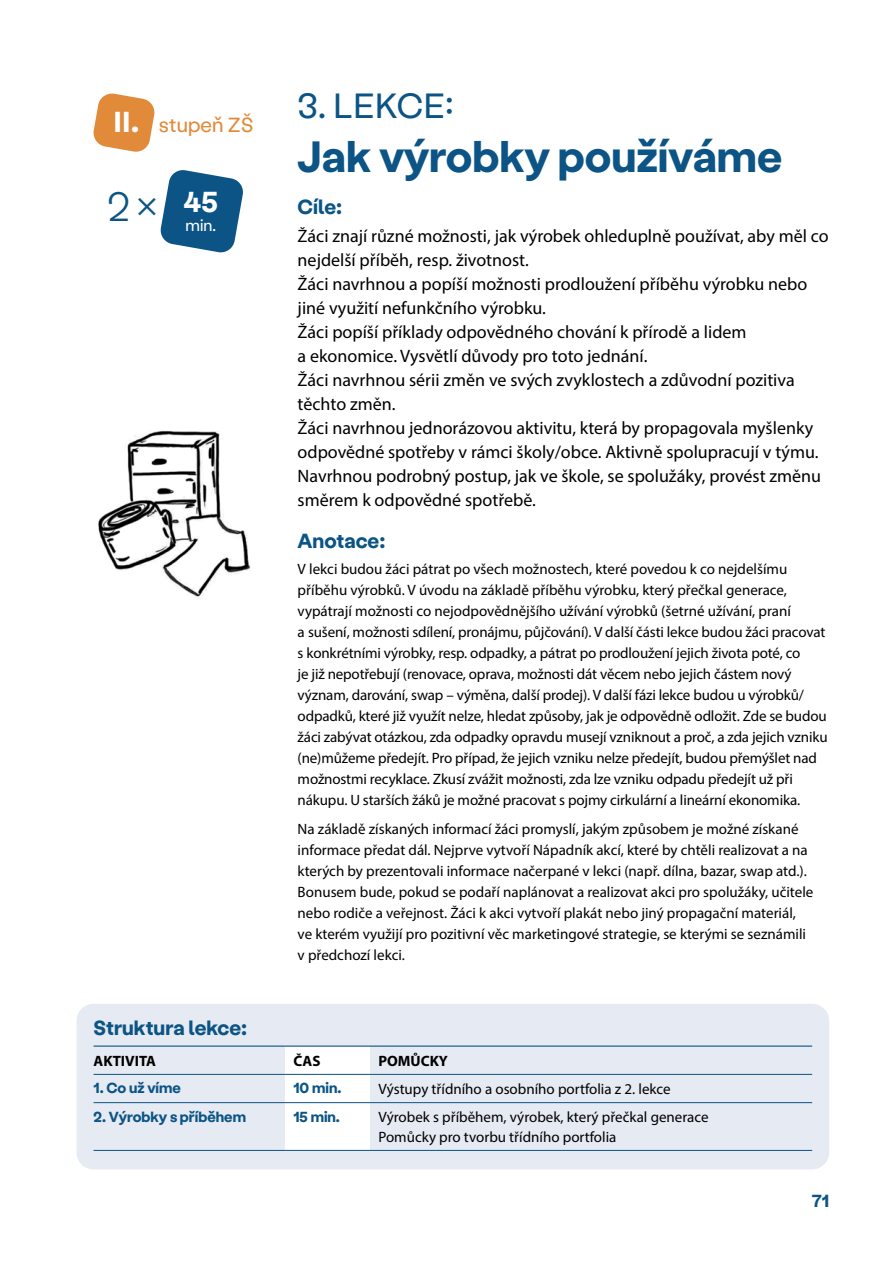
<style>
.page{position:relative;width:893px;height:1263px;background:#fff}
.page>*{position:absolute;margin:0;border:0;box-sizing:border-box;transform-origin:0 0}
.t1{font:700 45px "Stabil Grotesk";color:#0b5485}
.t2{font:300 42px "Stabil Grotesk";color:#0b5485}
.t3{font:36px "Stabil Grotesk";color:#0b5485}
.t4{font:700 29.7px "Stabil Grotesk";color:#fff}
.t5{font:700 21px "Stabil Grotesk";color:#0b5485}
.t6{font:21px "Stabil Grotesk";color:#e18a3a}
.t7{font:18px/24px "Myriad Pro";color:#000}
.t8{font:700 18px "Stabil Grotesk";color:#0b5485}
.t9{font:16.5px "Stabil Grotesk";color:#fff}
.t10{font:15px/21px "Myriad Pro";letter-spacing:-.005em;color:#000}
.t11{font:700 15px "Stabil Grotesk";color:#0b5485}
.t12{font:700 15px "Myriad Pro";color:#000}
.s1{font-weight:700;font-size:29.7px;color:#fff}
</style>
<div class="page">
<div style="left:77px;top:1004px;width:752px;height:165px;background:#e6eaf3;border-radius:17px"></div>
<div style="left:285px;top:1047px;width:85px;height:102px;background:#fff"></div>
<hr style="left:94px;top:1074px;width:191px;height:1px;background:#0b5485">
<hr style="left:370px;top:1074px;width:442px;height:1px;background:#0b5485">
<hr style="left:94px;top:1102px;width:191px;height:1px;background:#0b5485">
<hr style="left:370px;top:1102px;width:442px;height:1px;background:#0b5485">
<hr style="left:94px;top:1150px;width:191px;height:1px;background:#0b5485">
<hr style="left:370px;top:1150px;width:442px;height:1px;background:#0b5485">
<hr style="left:285px;top:1074px;width:85px;height:1px;background:#0b5485">
<hr style="left:285px;top:1102px;width:85px;height:1px;background:#0b5485">
<hr style="left:285px;top:1150px;width:85px;height:1px;background:#0b5485">
<hr style="left:94px;top:1045px;width:191px;height:2px;background:#0b5485">
<hr style="left:285px;top:1045px;width:85px;height:2px;background:#0b5485">
<hr style="left:370px;top:1045px;width:442px;height:2px;background:#0b5485">
<svg style="left:160px;top:170px;width:83px;height:83px"></svg>
<svg style="left:93px;top:93px;width:62px;height:59px"></svg>
<img style="left:98px;top:431px;width:153px;height:168px">
<h3 class="t6" style="left:113px;top:109px;width:142px"><span class="s1">II.</span> stupeň ZŠ</h3>
<h2 class="t2" style="left:107px;top:176px;width:53px">2 ×</h2>
<h3 class="t4" style="left:184px;top:179px;width:36px">45</h3>
<p class="t9" style="left:186px;top:213px;width:32px">min.</p>
<h3 class="t3" style="left:298px;top:79px;width:158px">3. LEKCE:</h3>
<h1 class="t1" style="left:298px;top:122px;width:486px">Jak výrobky používáme</h1>
<h3 class="t5" style="left:298px;top:190px;width:46px">Cíle:</h3>
<p class="t7" style="left:298px;top:224px;width:532px">Žáci znají různé možnosti, jak výrobek ohleduplně používat, aby měl co nejdelší příběh, resp. životnost.<br>Žáci navrhnou a popíší možnosti prodloužení příběhu výrobku nebo jiné využití nefunkčního výrobku.<br>Žáci popíší příklady odpovědného chování k přírodě a lidem<br>a ekonomice. Vysvětlí důvody pro toto jednání.<br>Žáci navrhnou sérii změn ve svých zvyklostech a zdůvodní pozitiva těchto změn.<br>Žáci navrhnou jednorázovou aktivitu, která by propagovala myšlenky odpovědné spotřeby v rámci školy/obce. Aktivně spolupracují v týmu.<br>Navrhnou podrobný postup, jak ve škole, se spolužáky, provést změnu směrem k odpovědné spotřebě.</p>
<h3 class="t5" style="left:298px;top:525px;width:89px">Anotace:</h3>
<p class="t10" style="left:298px;top:558px;width:531px">V lekci budou žáci pátrat po všech možnostech, které povedou k co nejdelšímu příběhu výrobků. V úvodu na základě příběhu výrobku, který přečkal generace, vypátrají možnosti co nejodpovědnějšího užívání výrobků (šetrné užívání, praní<br>a sušení, možnosti sdílení, pronájmu, půjčování). V další části lekce budou žáci pracovat s konkrétními výrobky, resp. odpadky, a pátrat po prodloužení jejich života poté, co<br>je již nepotřebují (renovace, oprava, možnosti dát věcem nebo jejich částem nový význam, darování, swap – výměna, další prodej). V další fázi lekce budou u výrobků/ odpadků, které již využít nelze, hledat způsoby, jak je odpovědně odložit. Zde se budou žáci zabývat otázkou, zda odpadky opravdu musejí vzniknout a proč, a zda jejich vzniku (ne)můžeme předejít. Pro případ, že jejich vzniku nelze předejít, budou přemýšlet nad možnostmi recyklace. Zkusí zvážit možnosti, zda lze vzniku odpadu předejít už při nákupu. U starších žáků je možné pracovat s pojmy cirkulární a lineární ekonomika.</p>
<p class="t10" style="left:298px;top:818px;width:517px">Na základě získaných informací žáci promyslí, jakým způsobem je možné získané informace předat dál. Nejprve vytvoří Nápadník akcí, které by chtěli realizovat a na kterých by prezentovali informace načerpané v lekci (např. dílna, bazar, swap atd.).<br>Bonusem bude, pokud se podaří naplánovat a realizovat akci pro spolužáky, učitele nebo rodiče a veřejnost. Žáci k akci vytvoří plakát nebo jiný propagační materiál, ve kterém využijí pro pozitivní věc marketingové strategie, se kterými se seznámili v předchozí lekci.</p>
<h3 class="t5" style="left:94px;top:1012px;width:155px">Struktura lekce:</h3>
<p class="t12" style="left:94px;top:1051px;width:64px">AKTIVITA</p>
<p class="t12" style="left:293px;top:1051px;width:29px">ČAS</p>
<p class="t12" style="left:378px;top:1051px;width:71px">POMŮCKY</p>
<p class="t11" style="left:94px;top:1076px;width:89px">1. Co už víme</p>
<p class="t11" style="left:293px;top:1076px;width:50px">10 min.</p>
<p class="t10" style="left:378px;top:1078px;width:294px">Výstupy třídního a osobního portfolia z 2. lekce</p>
<p class="t11" style="left:94px;top:1105px;width:154px">2. Výrobky s příběhem</p>
<p class="t11" style="left:293px;top:1105px;width:48px">15 min.</p>
<p class="t10" style="left:378px;top:1107px;width:332px;line-height:19.5px">Výrobek s příběhem, výrobek, který přečkal generace<br>Pomůcky pro tvorbu třídního portfolia</p>
<p class="t8" style="left:812px;top:1187px;width:19px">71</p>
</div>
